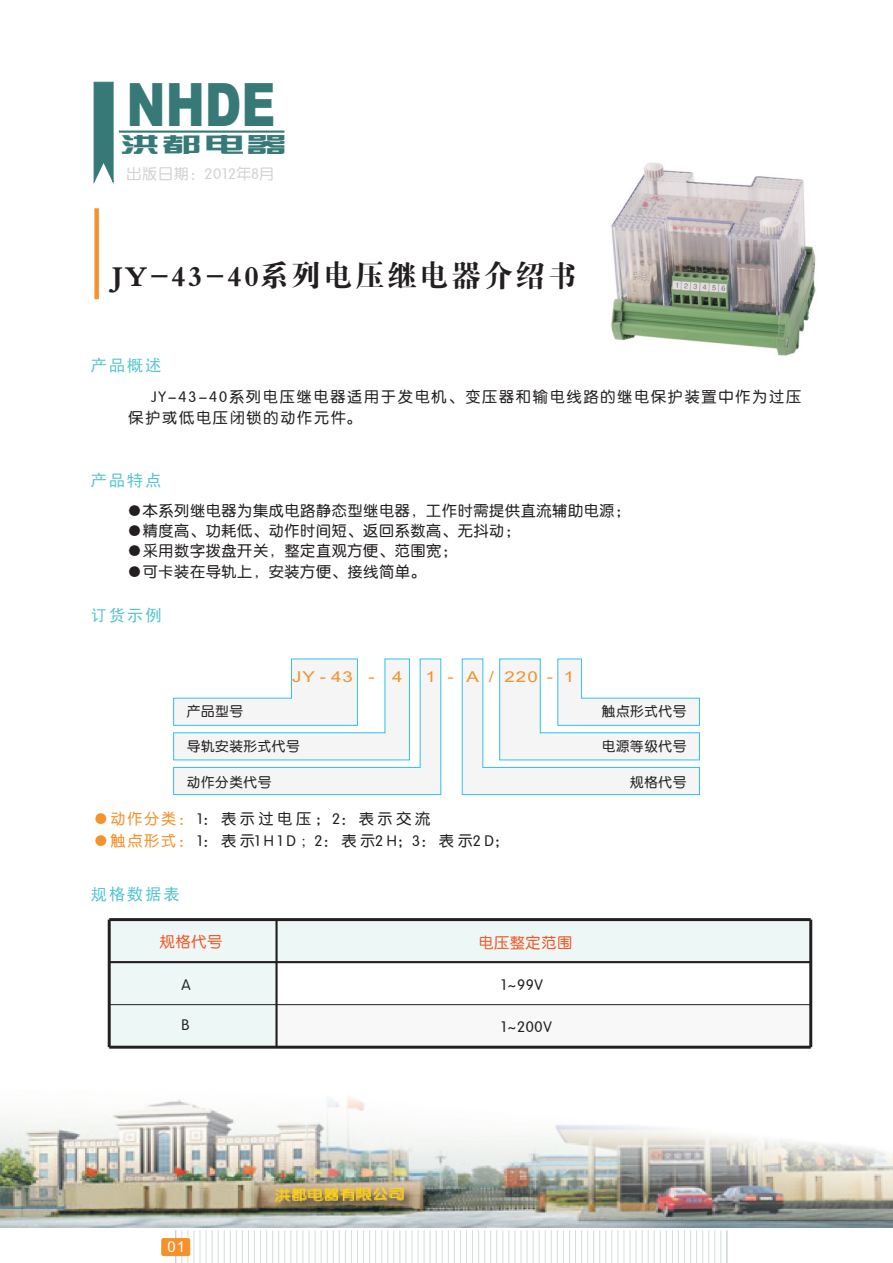
<style>
.page{position:relative;width:893px;height:1263px;background:#fff}
.page>*{position:absolute;margin:0;border:0;box-sizing:border-box;transform-origin:0 0}
.t1{font:900 59.85px "Arial";color:#367977;scale:.79 1}
.t2{font:30px "FZDBSJW GB1 0";letter-spacing:.065em;color:#231f20}
.t3{font:21.3px "FZZYJW GB1 0";color:#367977;scale:1.89 1}
.t4{font:16.5px "Sim Hei";letter-spacing:.1em;color:#54c5cf}
.t5{font:15px "FZY3 JW GB1 0";letter-spacing:.05em;color:#231f20}
.t6{font:15px/20.2px "FZY3 JW GB1 0";letter-spacing:.125em;color:#231f20}
.t7{font:15px "FZY3 JW GB1 0";letter-spacing:.25em;color:#231f20}
.t8{font:15px "Arial";letter-spacing:.055em;color:#f49129;scale:1.25 1}
.t9{font:15px "FZY3 JW GB1 0";letter-spacing:.05em;color:#d1d2d4}
.t10{font:15px "FZY3 JW GB1 0";letter-spacing:.05em;color:#f15927}
.t11{font:15px "Arial";color:#fff}
.t12{font:13.5px "FZY3 JW GB1 0";letter-spacing:.05em;color:#231f20}
.s1{color:#f49129}
.s2{font-family:"MS Mincho"}
</style>
<div class="page">
<svg style="left:94px;top:82px;width:19px;height:101px;background:#4a8684"></svg>
<hr style="left:119px;top:131px;width:165px;height:2px;background:#367977">
<svg style="left:95px;top:208px;width:4px;height:91px"></svg>
<hr style="left:176px;top:1230px;width:1px;height:33px;background:#bcbdc0">
<svg style="left:182px;top:1230px;width:103px;height:33px"></svg>
<svg style="left:291px;top:1230px;width:103px;height:33px"></svg>
<svg style="left:400px;top:1230px;width:103px;height:33px"></svg>
<svg style="left:509px;top:1230px;width:103px;height:33px"></svg>
<svg style="left:618px;top:1230px;width:103px;height:33px"></svg>
<hr style="left:727px;top:1230px;width:1px;height:33px;background:#bcbdc0">
<img style="left:0;top:1096px;width:893px;height:132px">
<img style="left:611px;top:162px;width:205px;height:194px">
<svg style="left:173px;top:659px;width:527px;height:136px"></svg>
<hr style="left:109px;top:918px;width:702px;height:3px;background:#231f20">
<hr style="left:109px;top:961px;width:702px;height:2px;background:#231f20">
<hr style="left:109px;top:1004px;width:702px;height:1px;background:#231f20">
<hr style="left:109px;top:1046px;width:702px;height:3px;background:#231f20">
<hr style="left:809px;top:919px;width:3px;height:128px;background:#231f20">
<hr style="left:108px;top:919px;width:3px;height:128px;background:#231f20">
<hr style="left:275px;top:919px;width:3px;height:128px;background:#231f20">
<div style="left:162px;top:1238px;width:28px;height:18px;background:#f49129;border:1px solid #f49129;border-radius:2px"></div>
<h1 class="t1" style="left:127px;top:83px;width:190px">NHDE</h1>
<h3 class="t3" style="left:119px;top:134px;width:90px">洪都电器</h3>
<p class="t9" style="left:127px;top:166px;width:149px">出版日期：2012年8月</p>
<h2 class="t2" style="left:113px;top:261px;width:466px">JY-43-40系列电压继电器介绍书</h2>
<p class="t4" style="left:91px;top:357px;width:72px">产品概述</p>
<p class="t6" style="left:129px;top:387px;width:674px;text-indent:23px">JY-43-40系列电压继电器适用于发电机、变压器和输电线路的继电保护装置中作为过压保护或低电压闭锁的动作元件。</p>
<p class="t4" style="left:91px;top:472px;width:72px">产品特点</p>
<p class="t5" style="left:127px;top:503px;width:505px">●本系列继电器为集成电路静态型继电器，工作时需提供直流辅助电源；</p>
<p class="t5" style="left:127px;top:523px;width:394px">●精度高、功耗低、动作时间短、返回系数高、无抖动；</p>
<p class="t5" style="left:127px;top:543px;width:331px">●采用数字拨盘开关，整定直观方便、范围宽；</p>
<p class="t5" style="left:127px;top:564px;width:300px">●可卡装在导轨上，安装方便、接线简单。</p>
<p class="t4" style="left:91px;top:607px;width:72px">订货示例</p>
<p class="t12" style="left:187px;top:704px;width:58px">产品型号</p>
<p class="t8" style="left:292px;top:671px;width:90px">JY-43 - 4</p>
<p class="t8" style="left:425px;top:671px;width:121px">1- A/220-1</p>
<p class="t12" style="left:187px;top:739px;width:114px">导轨安装形式代号</p>
<p class="t12" style="left:187px;top:775px;width:86px">动作分类代号</p>
<p class="t7" style="left:94px;top:811px;width:338px"><span class="s1">●动作分类：</span>1：表示过电压 ；2：表示交流</p>
<p class="t6" style="left:94px;top:830px;width:417px"><span class="s1">●触点形式：</span> 1：表示1 H 1 D<span class="s2">；</span> 2：表示2 H；3：表示2 D；</p>
<p class="t4" style="left:91px;top:886px;width:91px">规格数据表</p>
<p class="t10" style="left:160px;top:934px;width:64px">规格代号</p>
<p class="t10" style="left:478px;top:935px;width:95px">电压整定范围</p>
<p class="t5" style="left:182px;top:977px;width:11px">A</p>
<p class="t5" style="left:182px;top:1017px;width:10px">B</p>
<p class="t5" style="left:501px;top:977px;width:43px">1~99V</p>
<p class="t5" style="left:501px;top:1019px;width:52px">1~200V</p>
<p class="t12" style="left:602px;top:704px;width:86px">触点形式代号</p>
<p class="t12" style="left:602px;top:739px;width:86px">电源等级代号</p>
<p class="t12" style="left:630px;top:775px;width:58px">规格代号</p>
<p class="t11" style="left:168px;top:1241px;width:19px">01</p>
</div>
